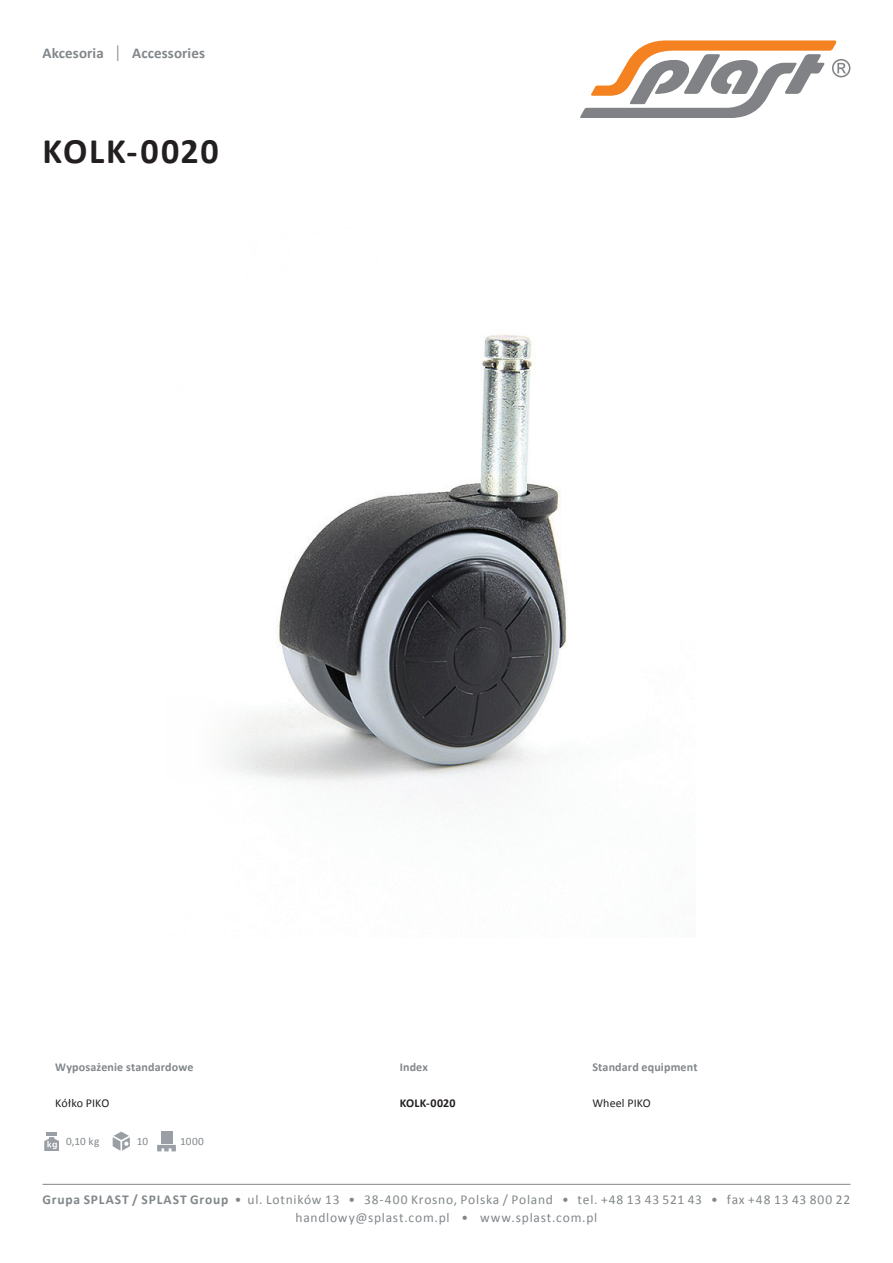
<style>
.page{position:relative;width:893px;height:1263px;background:#fff}
.page>*{position:absolute;margin:0;border:0;box-sizing:border-box;transform-origin:0 0}
.t1{font:700 36px "Calibri";letter-spacing:.045em;color:#231f20}
.t2{font:700 15px "Calibri";letter-spacing:.01em;color:#81878a}
.t3{font:13.5px/18px "Calibri";letter-spacing:.06em;color:#81878a;text-align:center}
.t4{font:700 12px "Calibri";letter-spacing:.015em;color:#81878a}
.t5{font:12px "Calibri";letter-spacing:.01em;color:#231f20}
.t6{font:700 12px "Calibri";letter-spacing:.015em;color:#231f20}
.t7{font:11.25px "Calibri";letter-spacing:.015em;color:#81878a}
.s1{font-weight:300;font-size:18px}
.s2{font-weight:700}
</style>
<div class="page">
<svg style="left:580px;top:40px;width:270px;height:78px"></svg>
<hr style="left:43px;top:1184px;width:807px;height:1px;background:#81878a">
<img style="left:224px;top:334px;width:343px;height:481px">
<svg style="left:44px;top:1132px;width:15px;height:18px"></svg>
<svg style="left:113px;top:1131px;width:17px;height:20px"></svg>
<div style="left:161px;top:1131px;width:11px;height:12px;background:#999fa4"></div>
<svg style="left:157px;top:1145px;width:19px;height:6px"></svg>
<p class="t2" style="left:43px;top:44px;width:164px">Akcesoria <span class="s1">|</span> Accessories</p>
<h1 class="t1" style="left:43px;top:129px;width:178px">KOLK-0020</h1>
<p class="t4" style="left:55px;top:1060px;width:140px">Wyposażenie standardowe</p>
<p class="t4" style="left:400px;top:1060px;width:30px">Index</p>
<p class="t4" style="left:592px;top:1060px;width:107px">Standard equipment</p>
<p class="t6" style="left:400px;top:1096px;width:57px">KOLK-0020</p>
<p class="t5" style="left:592px;top:1096px;width:60px">Wheel PIKO</p>
<p class="t5" style="left:55px;top:1096px;width:56px">Kółko PIKO</p>
<p class="t7" style="left:66px;top:1134px;width:35px">0,10 kg</p>
<p class="t7" style="left:137px;top:1134px;width:13px">10</p>
<p class="t7" style="left:180px;top:1134px;width:25px">1000</p>
<p class="t3" style="left:43px;top:1190px;width:809px"><span class="s2">Grupa SPLAST / SPLAST Group</span> • ul. Lotników 13 • 38-400 Krosno, Polska / Poland • tel. +48 13 43 521 43 • fax +48 13 43 800 22 handlowy@splast.com.pl • www.splast.com.pl</p>
</div>
